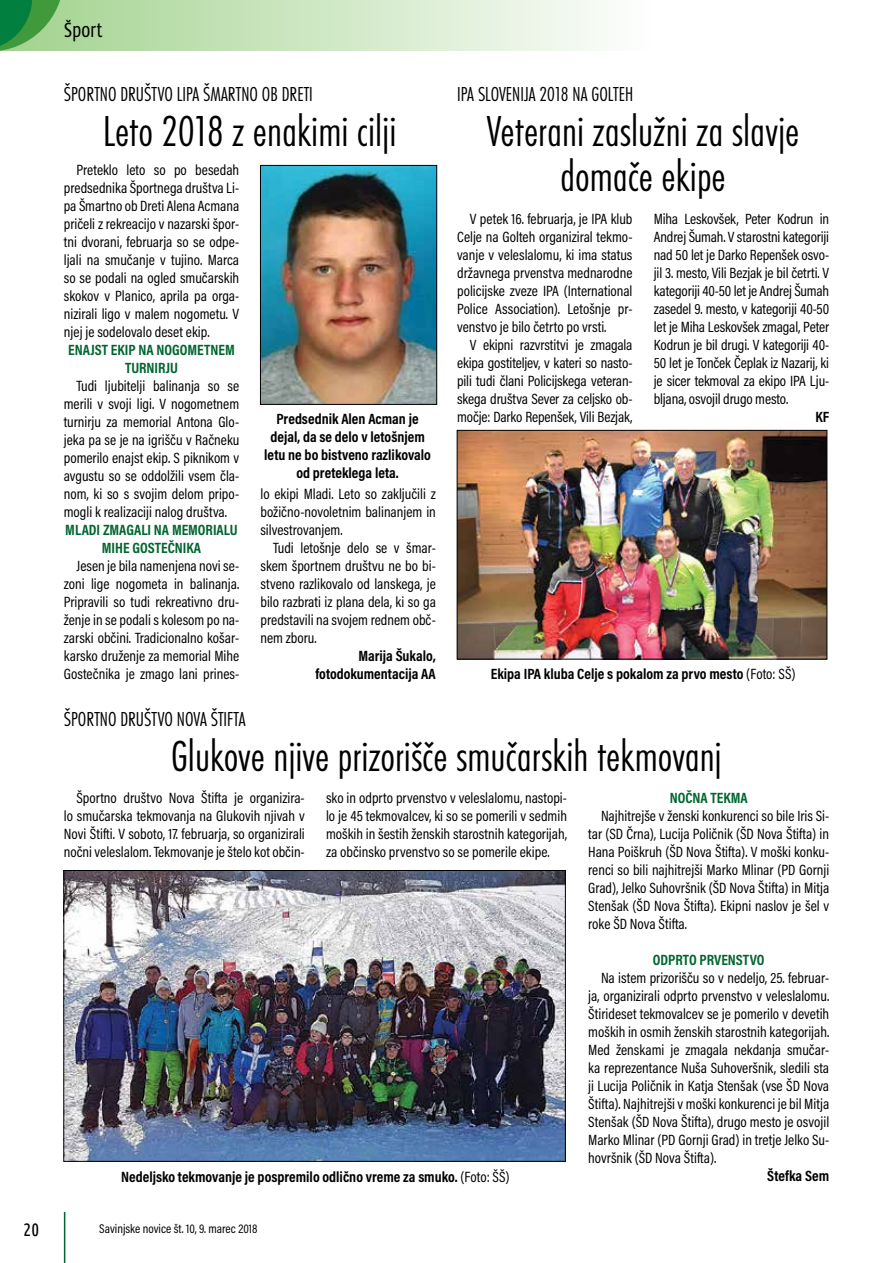
<style>
.page{position:relative;width:893px;height:1263px;background:#fff}
.page>*{position:absolute;margin:0;border:0;box-sizing:border-box;transform-origin:0 0}
.t1{font:45px/45px "Futura TEE Ligh Cond";color:#000;text-align:center}
.t2{font:21px "Futura TEE Ligh Cond";color:#000}
.t3{font:21px "Vista Sans Nar OTCE";color:#000}
.t4{font:18px "Ubuntu Condensed";color:#000}
.t5{font:15px/18px "Acumin Pro Cond";color:#000;text-align:justify}
.t6{font:700 15px/18px "Acumin Pro Cond";color:#000;text-align:center}
.t7{font:700 15px/18px "Acumin Pro Cond";color:#00652e;text-align:center}
.t8{font:12.75px "Acumin Pro Cond";color:#000}
.s1{font-weight:400}
</style>
<div class="page">
<div style="left:0;top:0;width:652px;height:51px;background:linear-gradient(to right,#a2d28e,#fefefd)"></div>
<hr style="left:64px;top:1212px;width:1px;height:51px;background:#00652e">
<svg style="left:0;top:0;width:64px;height:51px;background:#50a65b"></svg>
<img style="left:459px;top:432px;width:366px;height:225px">
<div style="left:457px;top:430px;width:370px;height:229px;border:1px solid #000"></div>
<img style="left:262px;top:167px;width:173px;height:236px">
<div style="left:260px;top:165px;width:177px;height:240px;border:1px solid #000"></div>
<img style="left:66px;top:872px;width:498px;height:287px">
<div style="left:64px;top:870px;width:502px;height:291px;border:1px solid #000"></div>
<h2 class="t3" style="left:64px;top:18px;width:40px">Šport</h2>
<h2 class="t2" style="left:64px;top:82px;width:251px">ŠPORTNO DRUŠTVO LIPA ŠMARTNO OB DRETI</h2>
<h1 class="t1" style="left:103px;top:108px;width:295px">Leto 2018 z enakimi cilji</h1>
<p class="t5" style="left:64px;top:160px;width:177px;text-indent:13px">Preteklo leto so po besedah predsednika Športnega društva Li&shy;pa Šmartno ob Dreti Alena Acmana pričeli z rekreacijo v nazarski špor&shy;tni dvorani, februarja so se odpe&shy;ljali na smučanje v tujino. Marca so se podali na ogled smučarskih skokov v Planico, aprila pa orga&shy;nizirali ligo v malem nogometu. V njej je sodelovalo deset ekip.</p>
<p class="t7" style="left:68px;top:340px;width:168px">ENAJST EKIP NA NOGOMETNEM<br>TURNIRJU</p>
<p class="t5" style="left:64px;top:376px;width:177px;text-indent:13px">Tudi ljubitelji balinanja so se merili v svoji ligi. V nogometnem turnirju za memorial Antona Glo&shy;jeka pa se je na igrišču v Račneku pomerilo enajst ekip. S piknikom v avgustu so se oddolžili vsem čla&shy;nom, ki so s svojim delom pripo&shy;mogli k realizaciji nalog društva.</p>
<p class="t7" style="left:65px;top:520px;width:174px">MLADI ZMAGALI NA MEMORIALU<br>MIHE GOSTEČNIKA</p>
<p class="t5" style="left:64px;top:556px;width:177px;text-indent:13px">Jesen je bila namenjena novi se&shy;zoni lige nogometa in balinanja.<br>Pripravili so tudi rekreativno dru&shy;ženje in se podali s kolesom po na&shy;zarski občini. Tradicionalno košar&shy;karsko druženje za memorial Mihe Gostečnika je zmago lani prines-</p>
<p class="t6" style="left:264px;top:409px;width:168px">Predsednik Alen Acman je dejal, da se delo v letošnjem letu ne bo bistveno razlikovalo od preteklega leta.</p>
<p class="t5" style="left:260px;top:484px;width:177px">lo ekipi Mladi. Leto so zaključili z božično-novoletnim balinanjem in silvestrovanjem.</p>
<p class="t5" style="left:260px;top:538px;width:177px;text-indent:13px">Tudi letošnje delo se v šmar&shy;skem športnem društvu ne bo bi&shy;stveno razlikovalo od lanskega, je bilo razbrati iz plana dela, ki so ga predstavili na svojem rednem obč&shy;nem zboru.</p>
<p class="t6" style="left:315px;top:646px;width:122px;text-align:right">Marija Šukalo, fotodokumentacija AA</p>
<h2 class="t2" style="left:457px;top:82px;width:178px">IPA SLOVENIJA 2018 NA GOLTEH</h2>
<h1 class="t1" style="left:487px;top:108px;width:314px">Veterani zaslužni za slavje domače ekipe</h1>
<p class="t5" style="left:457px;top:209px;width:177px;text-indent:13px">V petek 16. februarja, je IPA klub Celje na Golteh organiziral tekmo&shy;vanje v veleslalomu, ki ima status državnega prvenstva mednarodne policijske zveze IPA (International Police Association). Letošnje pr&shy;venstvo je bilo četrto po vrsti.</p>
<p class="t5" style="left:457px;top:335px;width:177px;text-indent:13px">V ekipni razvrstitvi je zmagala ekipa gostiteljev, v kateri so nasto&shy;pili tudi člani Policijskega veteran&shy;skega društva Sever za celjsko ob&shy;močje: Darko Repenšek, Vili Bezjak,</p>
<p class="t5" style="left:654px;top:209px;width:177px">Miha Leskovšek, Peter Kodrun in Andrej Šumah. V starostni kategoriji nad 50 let je Darko Repenšek osvo&shy;jil 3. mesto, Vili Bezjak je bil četrti. V kategoriji 40-50 let je Andrej Šumah zasedel 9. mesto, v kategoriji 40-50 let je Miha Leskovšek zmagal, Peter Kodrun je bil drugi. V kategoriji 40- 50 let je Tonček Čeplak iz Nazarij, ki je sicer tekmoval za ekipo IPA Lju&shy;bljana, osvojil drugo mesto.</p>
<p class="t6" style="left:815px;top:407px;width:15px">KF</p>
<p class="t6" style="left:491px;top:664px;width:306px">Ekipa IPA kluba Celje s pokalom za prvo mesto <span class="s1">(Foto: SŠ)</span></p>
<h2 class="t2" style="left:64px;top:707px;width:183px">ŠPORTNO DRUŠTVO NOVA ŠTIFTA</h2>
<h1 class="t1" style="left:171px;top:734px;width:552px">Glukove njive prizorišče smučarskih tekmovanj</h1>
<p class="t5" style="left:64px;top:789px;width:242px;text-indent:13px">Športno društvo Nova Štifta je organizira&shy;lo smučarska tekmovanja na Glukovih njivah v Novi Štifti. V soboto, 17. februarja, so organizirali nočni veleslalom. Tekmovanje je štelo kot občin-</p>
<p class="t5" style="left:326px;top:789px;width:242px">sko in odprto prvenstvo v veleslalomu, nastopi&shy;lo je 45 tekmovalcev, ki so se pomerili v sedmih moških in šestih ženskih starostnih kategorijah, za občinsko prvenstvo so se pomerile ekipe.</p>
<p class="t7" style="left:670px;top:789px;width:79px">NOČNA TEKMA</p>
<p class="t5" style="left:588px;top:807px;width:242px;text-indent:13px">Najhitrejše v ženski konkurenci so bile Iris Si&shy;tar (SD Črna), Lucija Poličnik (ŠD Nova Štifta) in Hana Poiškruh (ŠD Nova Štifta). V moški konku&shy;renci so bili najhitrejši Marko Mlinar (PD Gornji Grad), Jelko Suhovršnik (ŠD Nova Štifta) in Mitja Stenšak (ŠD Nova Štifta). Ekipni naslov je šel v roke ŠD Nova Štifta.</p>
<p class="t7" style="left:653px;top:951px;width:113px">ODPRTO PRVENSTVO</p>
<p class="t5" style="left:588px;top:969px;width:242px;text-indent:13px">Na istem prizorišču so v nedeljo, 25. februar&shy;ja, organizirali odprto prvenstvo v veleslalomu.<br>Štirideset tekmovalcev se je pomerilo v devetih moških in osmih ženskih starostnih kategorijah.<br>Med ženskami je zmagala nekdanja smučar&shy;ka reprezentance Nuša Suhoveršnik, sledili sta ji Lucija Poličnik in Katja Stenšak (vse ŠD Nova Štifta). Najhitrejši v moški konkurenci je bil Mitja Stenšak (ŠD Nova Štifta), drugo mesto je osvojil Marko Mlinar (PD Gornji Grad) in tretje Jelko Su&shy;hovršnik (ŠD Nova Štifta).</p>
<p class="t6" style="left:767px;top:1167px;width:64px">Štefka Sem</p>
<p class="t6" style="left:121px;top:1167px;width:390px">Nedeljsko tekmovanje je pospremilo odlično vreme za smuko. <span class="s1">(Foto: ŠŠ)</span></p>
<p class="t4" style="left:24px;top:1219px;width:17px">20</p>
<p class="t8" style="left:99px;top:1221px;width:160px">Savinjske novice št. 10, 9. marec 2018</p>
</div>
